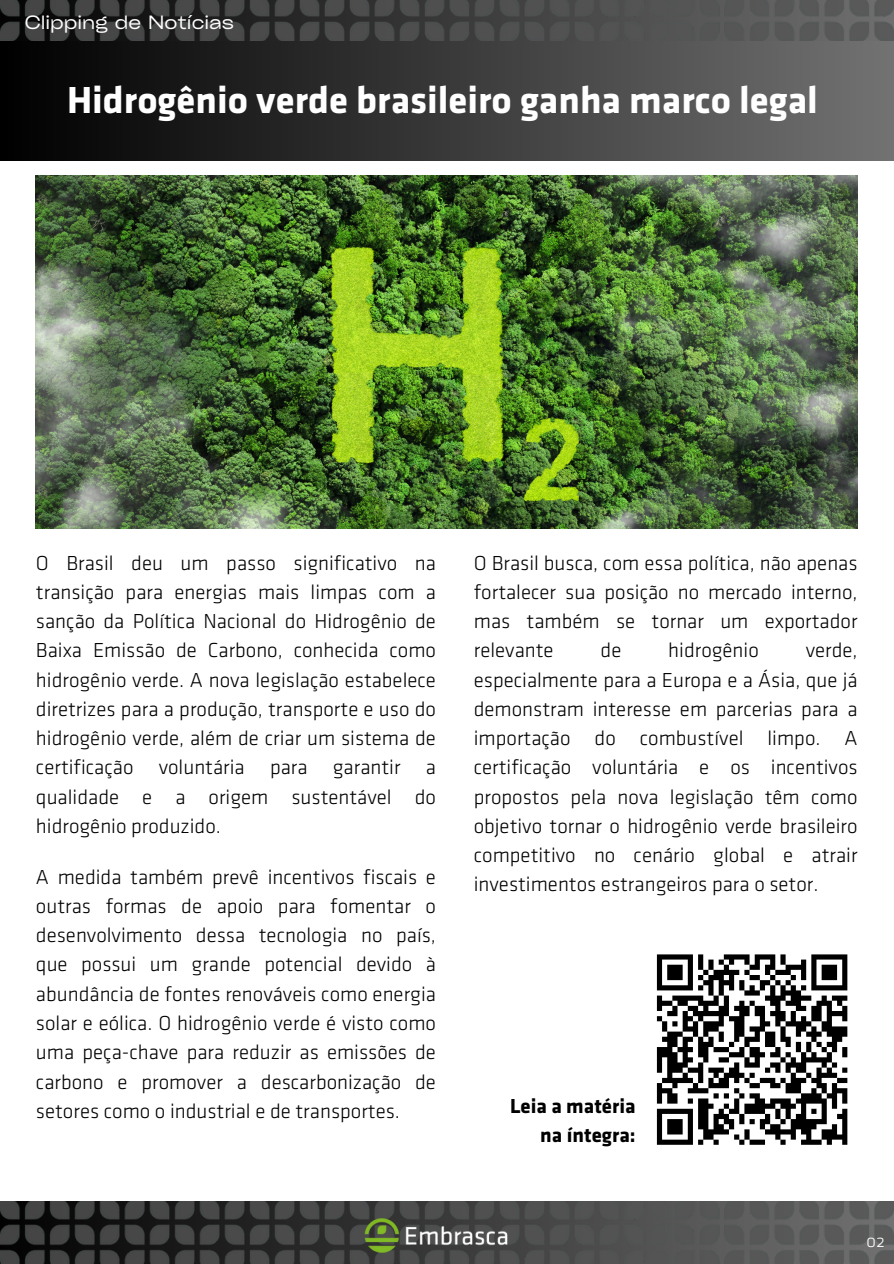
<style>
.page{position:relative;width:894px;height:1264px;background:#fff}
.page>*{position:absolute;margin:0;border:0;box-sizing:border-box;transform-origin:0 0}
.t1{font:700 39px "Klavika";color:#fff}
.t2{font:300 21px/29.2px "Klavika";color:#000;text-align:justify}
.t3{font:21px/29.2px "Klavika Bold Bold OSF";color:#000;text-align:right}
.t4{font:expanded 18.45px "Cy Grotesk";color:#fff}
.t5{font:18px "Klavika Light OSF";color:#fff}
</style>
<div class="page">
<img style="left:0;top:0;width:893px;height:42px">
<img style="left:0;top:1201px;width:893px;height:61px">
<img style="left:339px;top:1201px;width:194px;height:62px">
<div style="left:0;top:42px;width:893px;height:119px;background:linear-gradient(to right,#000,#727272)"></div>
<img style="left:36px;top:175px;width:821px;height:354px">
<svg style="left:656px;top:954px;width:192px;height:191px"></svg>
<h1 class="t4" style="left:25px;top:10px;width:211px">Clipping de Notícias</h1>
<h3 class="t1" style="left:67px;top:83px;width:752px">Hidrogênio verde brasileiro ganha marco legal</h3>
<h3 class="t2" style="left:36px;top:549px;width:401px">O Brasil deu um passo significativo na transição para energias mais limpas com a sanção da Política Nacional do Hidrogênio de Baixa Emissão de Carbono, conhecida como hidrogênio verde. A nova legislação estabelece diretrizes para a produção, transporte e uso do hidrogênio verde, além de criar um sistema de certificação voluntária para garantir a qualidade e a origem sustentável do hidrogênio produzido.</h3>
<h3 class="t2" style="left:36px;top:863px;width:401px">A medida também prevê incentivos fiscais e outras formas de apoio para fomentar o desenvolvimento dessa tecnologia no país, que possui um grande potencial devido à abundância de fontes renováveis como energia solar e eólica. O hidrogênio verde é visto como uma peça-chave para reduzir as emissões de carbono e promover a descarbonização de setores como o industrial e de transportes.</h3>
<h2 class="t2" style="left:473px;top:549px;width:385px">O Brasil busca, com essa política, não apenas fortalecer sua posição no mercado interno, mas também se tornar um exportador relevante</h2>
<h2 class="t2" style="left:473px;top:636px;width:385px;text-indent:332px">verde, especialmente para a Europa e a Ásia, que já demonstram interesse em parcerias para a importação do combustível limpo. A certificação voluntária e os incentivos propostos pela nova legislação têm como objetivo tornar o hidrogênio verde brasileiro competitivo no cenário global e atrair investimentos estrangeiros para o setor.</h2>
<h2 class="t2" style="left:600px;top:636px;width:22px">de</h2>
<h2 class="t2" style="left:668px;top:636px;width:92px">hidrogênio</h2>
<p class="t3" style="left:510px;top:1092px;width:127px">Leia a matéria na íntegra:</p>
<p class="t5" style="left:865px;top:1233px;width:20px">02</p>
</div>
